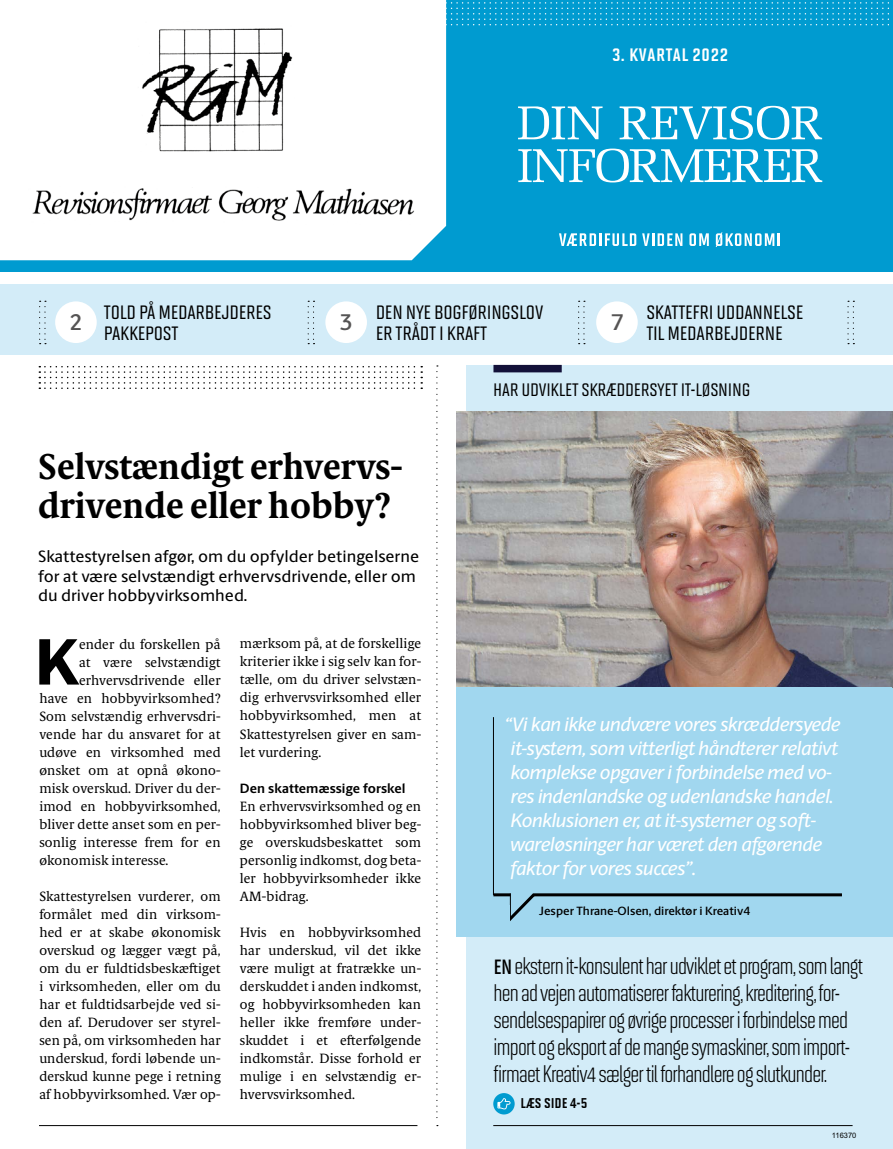
<style>
.page{position:relative;width:893px;height:1149px;background:#fff}
.page>*{position:absolute;margin:0;border:0;box-sizing:border-box;transform-origin:0 0}
.t1{font:800 65.7px "Berling Sans";color:#000}
.t2{font:700 36px/39px "Berling Serif Text";color:#000}
.t3{font:24px/27px "Solano Gothic MVB";letter-spacing:-.03em;color:#000}
.t4{font:600 22.8px "Berling Sans";color:#555454}
.t5{font:22.5px/21px "Solano Gothic MVB Md SC";letter-spacing:-.01em;color:#000}
.t6{font:21px "Solano Gothic MVB Md SC";letter-spacing:-.01em;color:#000}
.t7{font:21px "Solano Gothic MVB Bd SC";letter-spacing:.03em;color:#fff}
.t8{font:italic 500 19.5px/24px "Berling Sans";letter-spacing:-.02em;color:#fff}
.t9{font:500 16.5px/19.5px "Berling Sans";color:#000}
.t10{font:16.5px "Solano Gothic MVB Bd SC";color:#000}
.t11{font:13.5px/18px "Berling Serif Text";letter-spacing:.01em;color:#000;text-align:justify}
.t12{font:700 13.5px "Berling Sans";letter-spacing:.01em;color:#000}
.t13{font:600 12px "Berling Sans";color:#000}
.t14{font:11.55px "Times New Roman";color:#000}
.t15{font:7.5px "Arial";color:#000}
.s1{font-family:"Solano Gothic MVB Sb SC"}
</style>
<div class="page">
<div style="left:466px;top:365px;width:427px;height:783px;background:#d3ecf8"></div>
<img style="left:456px;top:411px;width:437px;height:276px">
<svg style="left:39px;top:366px;width:383px;height:23px"></svg>
<div style="left:0;top:284px;width:893px;height:70px;background:#d3ecf8"></div>
<svg style="left:847px;top:300px;width:7px;height:44px"></svg>
<svg style="left:436px;top:365px;width:2px;height:753px"></svg>
<div style="left:493px;top:365px;width:69px;height:7px;background:#131139"></div>
<hr style="left:493px;top:1124px;width:360px;height:1px;background:#000">
<hr style="left:39px;top:1124px;width:378px;height:1px;background:#000">
<svg style="left:493px;top:1092px;width:22px;height:22px"></svg>
<svg style="left:497px;top:1097px;width:13px;height:11px"></svg>
<div style="left:55px;top:301px;width:42px;height:42px;background:#fff;border-radius:50%"></div>
<svg style="left:39px;top:300px;width:7px;height:44px"></svg>
<div style="left:325px;top:301px;width:42px;height:42px;background:#fff;border-radius:50%"></div>
<svg style="left:308px;top:300px;width:7px;height:44px"></svg>
<div style="left:596px;top:301px;width:42px;height:42px;background:#fff;border-radius:50%"></div>
<svg style="left:578px;top:300px;width:7px;height:44px"></svg>
<div style="left:456px;top:687px;width:437px;height:249px;background:#a1d7ef"></div>
<hr style="left:493px;top:717px;width:1px;height:177px;background:#000">
<svg style="left:493px;top:893px;width:349px;height:28px"></svg>
<div style="left:488px;top:904px;width:22px;height:19px;background:#a1d7ef"></div>
<div style="left:0;top:0;width:893px;height:271px;background:#009bd0"></div>
<div style="left:0;top:0;width:446px;height:260px;background:#fff"></div>
<svg style="left:518px;top:148px;width:304px;height:34px"></svg>
<svg style="left:518px;top:106px;width:304px;height:34px"></svg>
<svg style="left:559px;top:233px;width:77px;height:13px"></svg>
<svg style="left:642px;top:233px;width:40px;height:13px"></svg>
<svg style="left:689px;top:233px;width:20px;height:13px"></svg>
<svg style="left:716px;top:232px;width:64px;height:15px"></svg>
<img style="left:138px;top:21px;width:157px;height:133px">
<img style="left:295px;top:23px;width:1px;height:137px">
<svg style="left:230px;top:0;width:659px;height:25px"></svg>
<img style="left:27px;top:184px;width:392px;height:40px">
<h3 class="t7" style="left:612px;top:42px;width:117px">3. KVARTAL 2022</h3>
<h3 class="t5" style="left:104px;top:301px;width:169px">TOLD PÅ MEDARBEJDERES<br>PAKKEPOST</h3>
<h3 class="t4" style="left:69px;top:308px;width:15px">2</h3>
<h3 class="t5" style="left:376px;top:301px;width:169px">DEN NYE BOGFØRINGSLOV<br>ER TRÅDT I KRAFT</h3>
<h3 class="t4" style="left:340px;top:308px;width:15px">3</h3>
<h3 class="t5" style="left:646px;top:301px;width:159px">SKATTEFRI UDDANNELSE<br>TIL MEDARBEJDERNE</h3>
<h3 class="t4" style="left:611px;top:308px;width:15px">7</h3>
<h2 class="t2" style="left:38px;top:447px;width:366px">Selvstændigt erhvervs&shy;drivende eller hobby?</h2>
<p class="t9" style="left:38px;top:546px;width:382px">Skattestyrelsen afgør, om du opfylder betingelserne for at være selvstændigt erhvervsdrivende, eller om du driver hobbyvirksomhed.</p>
<p class="t11" style="left:240px;top:634px;width:183px">mærksom på, at de forskellige kriterier ikke i sig selv kan for&shy;tælle, om du driver selvstæn&shy;dig erhvervsvirksomhed eller hobbyvirksomhed, men at Skattestyrelsen giver en sam&shy;let vurdering.</p>
<p class="t12" style="left:240px;top:779px;width:167px">Den skattemæssige forskel</p>
<p class="t11" style="left:240px;top:796px;width:183px">En erhvervsvirksomhed og en hobbyvirksomhed bliver beg&shy;ge overskudsbeskattet som personlig indkomst, dog beta&shy;ler hobbyvirksomheder ikke AM-bidrag.</p>
<p class="t11" style="left:240px;top:922px;width:183px">Hvis en hobbyvirksomhed har underskud, vil det ikke være muligt at fratrække un&shy;derskuddet i anden indkomst, og hobbyvirksomheden kan heller ikke fremføre under&shy;skuddet i et efterfølgende indkomstår. Disse forhold er mulige i en selvstændig er&shy;hvervsvirksomhed.</p>
<h1 class="t1" style="left:35px;top:621px;width:45px">K</h1>
<p class="t11" style="left:79px;top:634px;width:143px">ender du forskellen på</p>
<p class="t11" style="left:79px;top:652px;width:143px">at være selvstændigt</p>
<p class="t11" style="left:79px;top:670px;width:143px">erhvervsdrivende eller</p>
<p class="t11" style="left:39px;top:688px;width:183px">have en hobbyvirksomhed?</p>
<p class="t11" style="left:39px;top:706px;width:183px">Som selvstændig erhvervsdri-</p>
<p class="t11" style="left:39px;top:724px;width:183px">vende har du ansvaret for at</p>
<p class="t11" style="left:39px;top:742px;width:183px">udøve en virksomhed med</p>
<p class="t11" style="left:39px;top:760px;width:183px">ønsket om at opnå økono-</p>
<p class="t11" style="left:39px;top:778px;width:183px">misk overskud. Driver du der-</p>
<p class="t11" style="left:39px;top:796px;width:183px">imod en hobbyvirksomhed,</p>
<p class="t11" style="left:39px;top:814px;width:183px">bliver dette anset som en per-</p>
<p class="t11" style="left:39px;top:832px;width:183px">sonlig interesse frem for en</p>
<p class="t11" style="left:39px;top:850px;width:131px">økonomisk interesse.</p>
<p class="t11" style="left:39px;top:886px;width:183px">Skattestyrelsen vurderer, om formålet med din virksom&shy;hed er at skabe økonomisk overskud og lægger vægt på, om du er fuldtidsbeskæftiget i virksomheden, eller om du har et fuldtidsarbejde ved si&shy;den af. Derudover ser styrel&shy;sen på, om virksomheden har underskud, fordi løbende un&shy;derskud kunne pege i retning af hobbyvirksomhed. Vær op-</p>
<p class="t14" style="left:122px;top:843px;width:4px;rotate:-90deg">.</p>
<p class="t14" style="left:234px;top:843px;width:4px;rotate:-90deg">.</p>
<h3 class="t6" style="left:493px;top:377px;width:258px">HAR UDVIKLET SKRÆDDERSYET IT-LØSNING</h3>
<p class="t8" style="left:505px;top:712px;width:337px">“Vi kan ikke undvære vores skræddersyede it-system, som vitterligt håndterer relativt komplekse opgaver i forbindelse med vo&shy;res indenlandske og udenlandske handel.<br>Konklusionen er, at it-systemer og soft&shy;wareløsninger har været den afgørende faktor for vores succes”.</p>
<p class="t13" style="left:539px;top:903px;width:213px">Jesper Thrane-Olsen, direktør i Kreativ4</p>
<p class="t3" style="left:493px;top:951px;width:371px"><span class="s1">en</span> ekstern it-konsulent har udviklet et program, som langt hen ad vejen automatiserer fakturering, kreditering, for&shy;sendelsespapirer og øvrige processer i forbindelse med import og eksport af de mange symaskiner, som import&shy;firmaet Kreativ4 sælger til forhandlere og slutkunder.</p>
<p class="t10" style="left:520px;top:1092px;width:68px">LÆS SIDE 4-5</p>
<p class="t15" style="left:832px;top:1130px;width:26px">116370</p>
</div>
